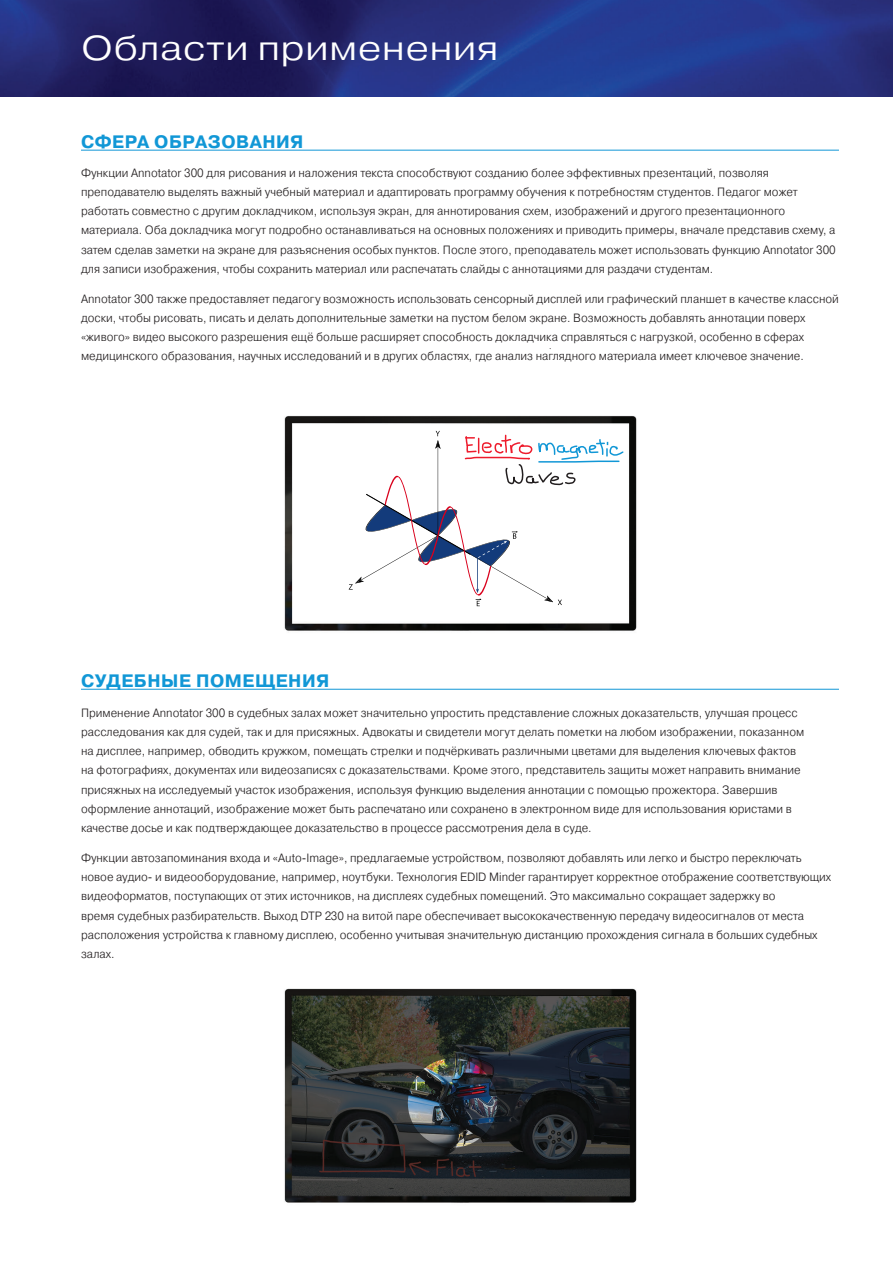
<style>
.page{position:relative;width:893px;height:1263px;background:#fff}
.page>*{position:absolute;margin:0;border:0;box-sizing:border-box;transform-origin:0 0}
.header_main{font:300 34.5px "Pragmatica Ext";letter-spacing:.03em;color:#fff}
.features_secondary_h{font:700 18px "Pragmatica";letter-spacing:.03em;color:#1197d6}
.bodycopy_desc_left_j{font:300 12px/19.2px "Pragmatica";color:#231f20;scale:.95 1}
</style>
<div class="page">
<img style="left:0;top:0;width:893px;height:96px">
<img style="left:284px;top:988px;width:353px;height:215px">
<img style="left:284px;top:416px;width:353px;height:215px">
<div style="left:331px;top:429px;width:250px;height:185px;background:#fff"></div>
<svg style="left:349px;top:415px;width:276px;height:191px"></svg>
<hr style="left:81px;top:150px;width:758px;height:1px;background:#1197d6">
<hr style="left:81px;top:689px;width:758px;height:1px;background:#1197d6">
<p class="header_main" style="left:81px;top:27px;width:419px">Области применения</p>
<p class="features_secondary_h" style="left:81px;top:130px;width:224px">СФЕРА ОБРАЗОВАНИЯ</p>
<p class="bodycopy_desc_left_j" style="left:81px;top:163px;width:796px">Функции Annotator 300 для рисования и наложения текста способствуют созданию более эффективных презентаций, позволяя преподавателю выделять важный учебный материал и адаптировать программу обучения к потребностям студентов. Педагог может работать совместно с другим докладчиком, используя экран, для аннотирования схем, изображений и другого презентационного материала. Оба докладчика могут подробно останавливаться на основных положениях и приводить примеры, вначале представив схему, а затем сделав заметки на экране для разъяснения особых пунктов. После этого, преподаватель может использовать функцию Annotator 300 для записи изображения, чтобы сохранить материал или распечатать слайды с аннотациями для раздачи студентам.</p>
<p class="bodycopy_desc_left_j" style="left:81px;top:289px;width:799px">Annotator 300 также предоставляет педагогу возможность использовать сенсорный дисплей или графический планшет в качестве классной доски, чтобы рисовать, писать и делать дополнительные заметки на пустом белом экране. Возможность добавлять аннотации поверх «живого» видео высокого разрешения ещё больше расширяет способность докладчика справляться с нагрузкой, особенно в сферах медицинского образования, научных исследований и в других областях, где анализ наглядного материала имеет ключевое значение.</p>
<p class="features_secondary_h" style="left:81px;top:669px;width:250px">СУДЕБНЫЕ ПОМЕЩЕНИЯ</p>
<p class="bodycopy_desc_left_j" style="left:81px;top:703px;width:763px">Применение Annotator 300 в судебных залах может значительно упростить представление сложных доказательств, улучшая процесс расследования как для судей, так и для присяжных. Адвокаты и свидетели могут делать пометки на любом изображении, показанном на дисплее, например, обводить кружком, помещать стрелки и подчёркивать различными цветами для выделения ключевых фактов на фотографиях, документах или видеозаписях с доказательствами. Кроме этого, представитель защиты может направить внимание присяжных на исследуемый участок изображения, используя функцию выделения аннотации с помощью прожектора. Завершив оформление аннотаций, изображение может быть распечатано или сохранено в электронном виде для использования юристами в качестве досье и как подтверждающее доказательство в процессе рассмотрения дела в суде.</p>
<p class="bodycopy_desc_left_j" style="left:81px;top:848px;width:791px">Функции автозапоминания входа и «Auto-Image», предлагаемые устройством, позволяют добавлять или легко и быстро переключать новое аудио- и видеооборудование, например, ноутбуки. Технология EDID Minder гарантирует корректное отображение соответствующих видеоформатов, поступающих от этих источников, на дисплеях судебных помещений. Это максимально сокращает задержку во<br>время судебных разбирательств. Выход DTP 230 на витой паре обеспечивает высококачественную передачу видеосигналов от места расположения устройства к главному дисплею, особенно учитывая значительную дистанцию прохождения сигнала в больших судебных залах.</p>
</div>
